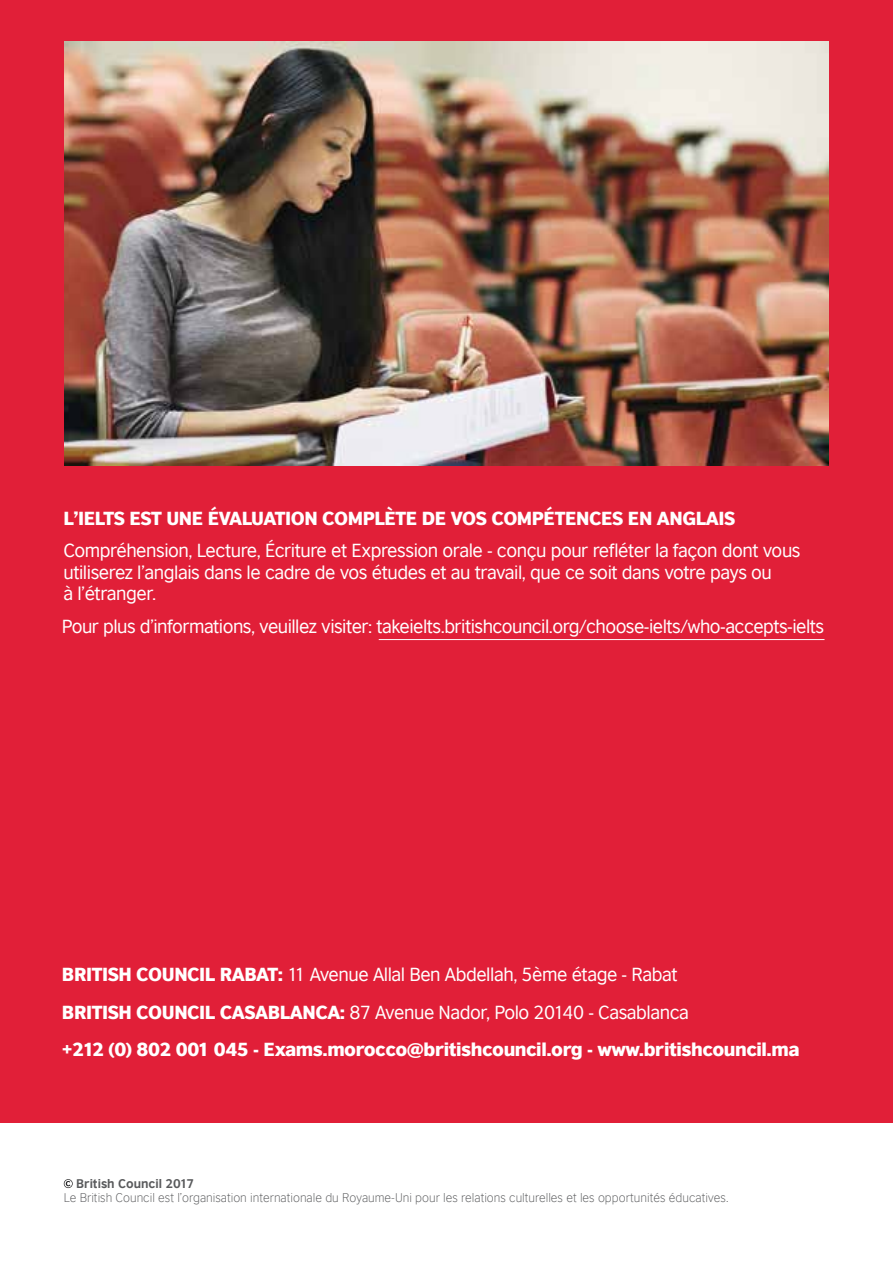
<style>
.page{position:relative;width:893px;height:1263px;background:#e11f38}
.page>*{position:absolute;margin:0;border:0;box-sizing:border-box;transform-origin:0 0}
.t1{font:18px/21.6px "British Council Sans";letter-spacing:-.025em;color:#fff}
.t2{font:900 18px/37.5px "British Council Sans";letter-spacing:-.025em;color:#fff}
.t3{font:300 12px "British Council Sans";color:#595a5c}
.t4{font:700 12px "British Council Sans";color:#595a5c}
.s1{font-weight:400}
</style>
<div class="page">
<img style="left:65px;top:42px;width:763px;height:423px">
<div style="left:0;top:1124px;width:893px;height:139px;background:#fff"></div>
<svg style="left:64px;top:1179px;width:9px;height:9px"></svg>
<hr style="left:379px;top:639px;width:445px;height:1px;background:#fff">
<p class="t2" style="left:63px;top:497px;width:673px">L’IELTS EST UNE ÉVALUATION COMPLÈTE DE VOS COMPÉTENCES EN ANGLAIS</p>
<p class="t1" style="left:63px;top:538px;width:739px">Compréhension, Lecture, Écriture et Expression orale - conçu pour refléter la façon dont vous utiliserez l’anglais dans le cadre de vos études et au travail, que ce soit dans votre pays ou<br>à l’étranger.</p>
<p class="t1" style="left:62px;top:614px;width:764px">Pour plus d’informations, veuillez visiter: takeielts.britishcouncil.org/choose-ielts/who-accepts-ielts</p>
<p class="t2" style="left:62px;top:953px;width:739px">BRITISH COUNCIL RABAT: <span class="s1">11 Avenue Allal Ben Abdellah, 5ème étage - Rabat<br></span>BRITISH COUNCIL CASABLANCA: <span class="s1">87 Avenue Nador, Polo 20140 - Casablanca<br></span>+212 (0) 802 001 045 - Exams.morocco@britishcouncil.org - www.britishcouncil.ma</p>
<p class="t4" style="left:76px;top:1173px;width:120px">British Council 2017</p>
<p class="t3" style="left:64px;top:1188px;width:666px">Le British Council est l’organisation internationale du Royaume-Uni pour les relations culturelles et les opportunités éducatives.</p>
</div>
